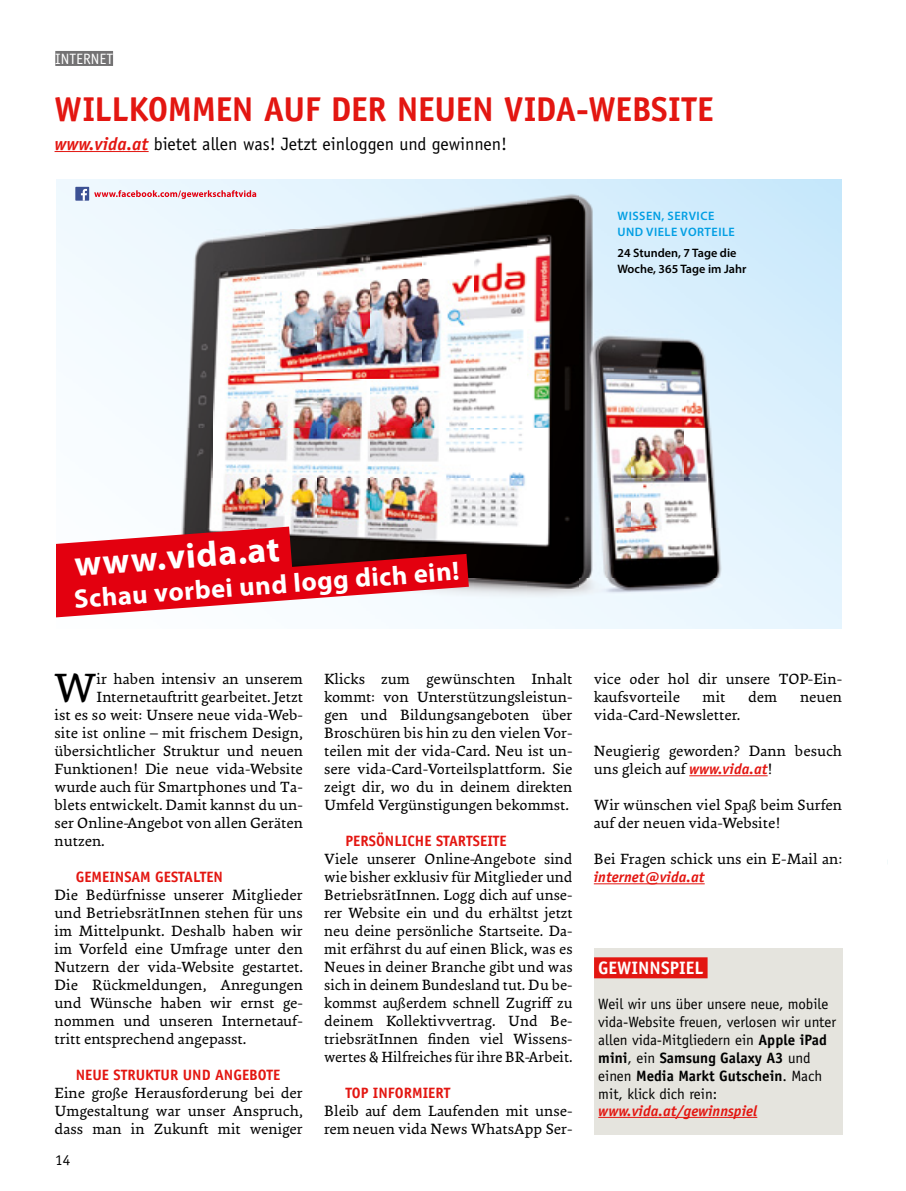
<style>
.page{position:relative;width:906px;height:1191px;background:#fff}
.page>*{position:absolute;margin:0;border:0;box-sizing:border-box;transform-origin:0 0}
.t1{font:41.4px "Ginkgo LT Pro";color:#000}
.t2{font:700 35.4px "Myriad Pro";color:#fff}
.t3{font:700 34.5px "Officina Sans Std";letter-spacing:-.01em;color:#e31611}
.t4{font:700 26.55px "Myriad Pro";color:#fff}
.t5{font:18px "Officina Sans Std";color:#000}
.t6{font:700 18px "Officina Sans Std";color:#fff}
.t7{font:15px/18px "Ginkgo LT Pro";color:#000;text-align:justify}
.t8{font:15px/18px "Officina Sans Std";color:#000}
.t9{font:700 15px "Officina Sans Std";color:#e31611}
.t10{font:italic 700 15px "Officina Sans Std";color:#e31611}
.t11{font:15px "Officina Sans Std";color:#fff}
.t12{font:600 12.3px/15.8px "Myriad Pro";color:#000}
.t13{font:600 12.3px/15.8px "Myriad Pro";letter-spacing:.04em;color:#009ee3}
.s1{font-weight:700;font-style:italic;color:#e31611}
.s2{font-family:"Officina Sans Std";font-weight:700;font-style:italic;color:#e31611}
.s3{font-weight:700}
</style>
<div class="page">
<hr style="left:55px;top:151px;width:94px;height:1px;background:#e31611">
<hr style="left:689px;top:775px;width:78px;height:1px;background:#e31611">
<hr style="left:594px;top:883px;width:110px;height:1px;background:#e31611">
<div style="left:55px;top:51px;width:58px;height:15px;background:#737273"></div>
<div style="left:594px;top:948px;width:248px;height:186px;background:#e5e4de"></div>
<div style="left:594px;top:957px;width:113px;height:21px;background:#e31611"></div>
<hr style="left:598px;top:1117px;width:159px;height:1px;background:#e31611">
<img style="left:56px;top:179px;width:785px;height:400px">
<img style="left:503px;top:579px;width:338px;height:50px">
<div style="left:75px;top:187px;width:14px;height:14px;background:#3c5194"></div>
<svg style="left:81px;top:189px;width:6px;height:12px"></svg>
<svg style="left:94px;top:190px;width:162px;height:9px"></svg>
<img style="left:56px;top:375px;width:447px;height:254px">
<p class="t11" style="left:55px;top:50px;width:59px">INTERNET</p>
<h3 class="t3" style="left:55px;top:87px;width:661px">WILLKOMMEN AUF DER NEUEN VIDA-WEBSITE</h3>
<p class="t5" style="left:55px;top:133px;width:454px"><span class="s1">www.vida.at</span> bietet allen was! Jetzt einloggen und gewinnen!</p>
<p class="t13" style="left:617px;top:208px;width:119px">WISSEN, SERVICE<br>UND VIELE VORTEILE</p>
<p class="t12" style="left:617px;top:245px;width:130px">24 Stunden, 7 Tage die<br>Woche, 365 Tage im Jahr</p>
<h2 class="t2" style="left:73px;top:540px;width:207px;rotate:-4deg">www.vida.at</h2>
<h3 class="t4" style="left:73px;top:581px;width:387px;rotate:-4deg">Schau vorbei und logg dich ein!</h3>
<h1 class="t1" style="left:54px;top:662px;width:44px">W</h1>
<p class="t7" style="left:97px;top:670px;width:208px">ir haben intensiv an unserem</p>
<p class="t7" style="left:97px;top:688px;width:208px">Internetauftritt gearbeitet. Jetzt</p>
<p class="t7" style="left:55px;top:706px;width:250px">ist es so weit: Unsere neue vida-Web-</p>
<p class="t7" style="left:55px;top:724px;width:250px">site ist online – mit frischem Design,</p>
<p class="t7" style="left:55px;top:742px;width:250px">übersichtlicher Struktur und neuen</p>
<p class="t7" style="left:55px;top:760px;width:250px">Funktionen! Die neue vida-Website</p>
<p class="t7" style="left:55px;top:778px;width:250px">wurde auch für Smartphones und Ta-</p>
<p class="t7" style="left:55px;top:796px;width:250px">blets entwickelt. Damit kannst du un-</p>
<p class="t7" style="left:55px;top:814px;width:250px">ser Online-Angebot von allen Geräten</p>
<p class="t7" style="left:55px;top:832px;width:52px">nutzen.</p>
<p class="t9" style="left:76px;top:868px;width:149px">GEMEINSAM GESTALTEN</p>
<p class="t7" style="left:55px;top:886px;width:250px">Die Bedürfnisse unserer Mitglieder und BetriebsrätInnen stehen für uns im Mittelpunkt. Deshalb haben wir im Vorfeld eine Umfrage unter den Nutzern der vida-Website gestartet.<br>Die Rückmeldungen, Anregungen und Wünsche haben wir ernst ge&shy;nommen und unseren Internetauf&shy;tritt entsprechend angepasst.</p>
<p class="t9" style="left:76px;top:1066px;width:206px">NEUE STRUKTUR UND ANGEBOTE</p>
<p class="t7" style="left:55px;top:1084px;width:250px">Eine große Herausforderung bei der Umgestaltung war unser Anspruch, dass man in Zukunft mit weniger</p>
<p class="t8" style="left:55px;top:1150px;width:16px">14</p>
<p class="t7" style="left:324px;top:670px;width:250px">Klicks zum gewünschten Inhalt kommt: von Unterstützungsleistun&shy;gen und Bildungsangeboten über Broschüren bis hin zu den vielen Vor&shy;teilen mit der vida-Card. Neu ist un&shy;sere vida-Card-Vorteilsplattform. Sie zeigt dir, wo du in deinem direkten Umfeld Vergünstigungen bekommst.</p>
<p class="t9" style="left:345px;top:832px;width:163px">PERSÖNLICHE STARTSEITE</p>
<p class="t7" style="left:324px;top:850px;width:250px">Viele unserer Online-Angebote sind wie bisher exklusiv für Mitglieder und BetriebsrätInnen. Logg dich auf unse&shy;rer Website ein und du erhältst jetzt neu deine persönliche Startseite. Da&shy;mit erfährst du auf einen Blick, was es Neues in deiner Branche gibt und was sich in deinem Bundesland tut. Du be&shy;kommst außerdem schnell Zugriff zu deinem Kollektivvertrag. Und Be&shy;triebsrätInnen finden viel Wissens&shy;wertes &amp; Hilfreiches für ihre BR-Arbeit.</p>
<p class="t9" style="left:345px;top:1084px;width:107px">TOP INFORMIERT</p>
<p class="t7" style="left:324px;top:1102px;width:250px">Bleib auf dem Laufenden mit unse&shy;rem neuen vida News WhatsApp Ser-</p>
<p class="t7" style="left:594px;top:670px;width:250px">vice oder hol dir unsere TOP-Ein&shy;kaufsvorteile</p>
<p class="t7" style="left:702px;top:688px;width:24px">mit</p>
<p class="t7" style="left:748px;top:688px;width:31px">dem</p>
<p class="t7" style="left:800px;top:688px;width:44px">neuen</p>
<p class="t7" style="left:594px;top:706px;width:148px">vida-Card-Newsletter.</p>
<p class="t7" style="left:594px;top:742px;width:250px">Neugierig geworden? Dann besuch uns gleich auf <span class="s2">www.vida.at</span>!</p>
<p class="t7" style="left:594px;top:796px;width:250px">Wir wünschen viel Spaß beim Surfen auf der neuen vida-Website!</p>
<p class="t7" style="left:594px;top:850px;width:250px">Bei Fragen schick uns ein E-Mail an:</p>
<p class="t10" style="left:594px;top:868px;width:112px">internet@vida.at</p>
<p class="t6" style="left:598px;top:957px;width:106px">GEWINNSPIEL</p>
<p class="t8" style="left:598px;top:995px;width:239px">Weil wir uns über unsere neue, mobile vida-Website freuen, verlosen wir unter allen vida-Mitgliedern ein <span class="s3">Apple iPad mini</span>, ein <span class="s3">Samsung Galaxy A3</span> und einen <span class="s3">Media Markt Gutschein</span>. Mach mit, klick dich rein:</p>
<p class="t10" style="left:598px;top:1101px;width:160px">www.vida.at/gewinnspiel</p>
</div>
